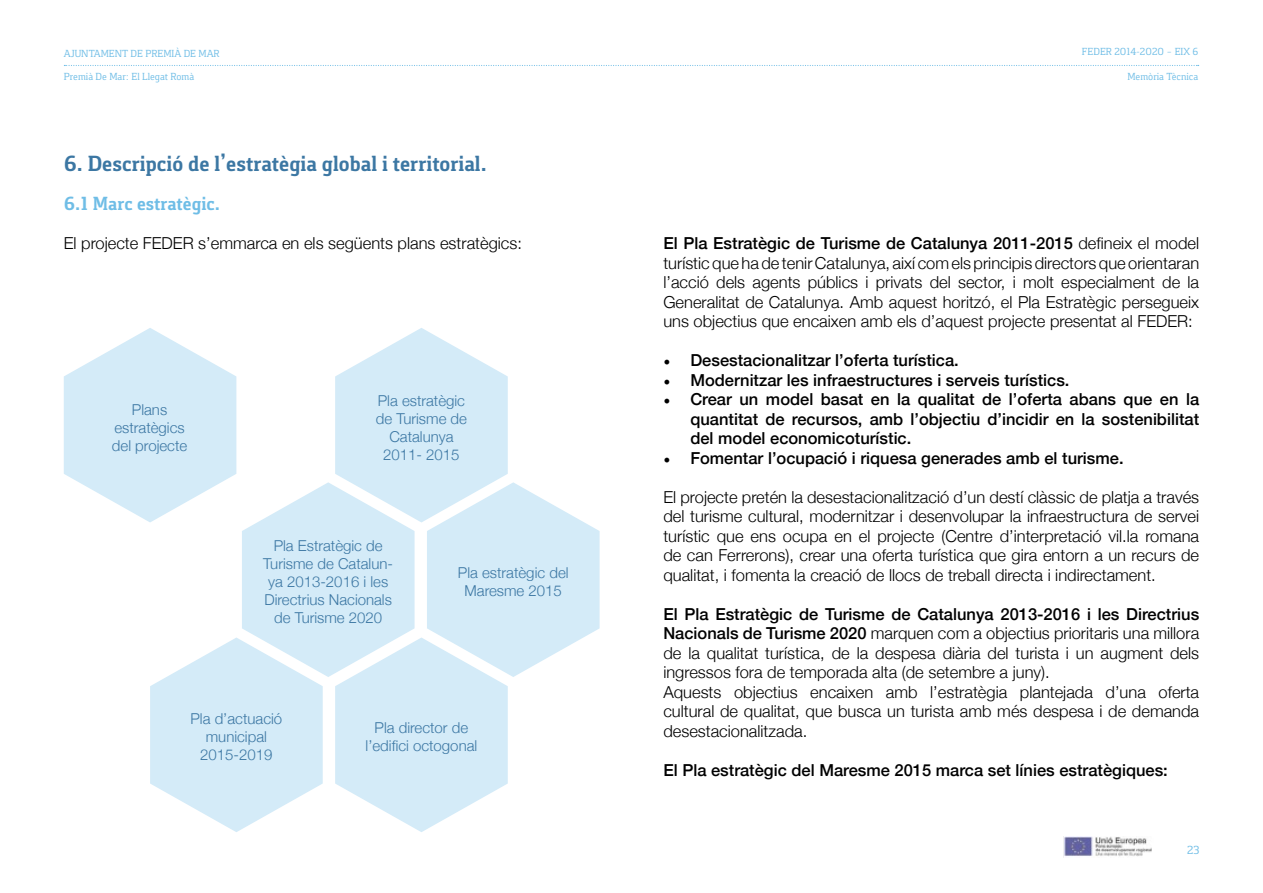
<style>
.page{position:relative;width:1263px;height:893px;background:#fff}
.page>*{position:absolute;margin:0;border:0;box-sizing:border-box;transform-origin:0 0}
.t1{font:700 22.5px "Foral Pro";color:#3c77a3}
.t2{font:700 19.5px "Foral Pro";color:#6fbde6}
.t3{font:300 16.5px/19.5px "Helvetica Neue";color:#000;text-align:justify}
.t4{font:500 16.5px/19.5px "Helvetica Neue";color:#000;text-align:justify}
.t5{font:300 15px/18px "Helvetica Neue";color:#3c77a3;text-align:center}
.t6{font:12px "Foral Pro";color:#6fbde6}
.t7{font:10.5px "Foral Pro";color:#6fbde6}
.s1{font-weight:500}
.s2{font-family:"Minion Pro";font-size:18px}
</style>
<div class="page">
<svg style="left:64px;top:65px;width:1135px;height:1px"></svg>
<img style="left:1064px;top:836px;width:88px;height:20px">
<svg style="left:64px;top:328px;width:536px;height:504px"></svg>
<p class="t7" style="left:64px;top:47px;width:157px">AJUNTAMENT DE PREMIÀ DE MAR</p>
<p class="t7" style="left:1082px;top:46px;width:118px">FEDER 2014-2020 – EIX 6</p>
<p class="t7" style="left:64px;top:70px;width:132px">Premià De Mar: El Llegat Romà</p>
<p class="t7" style="left:1127px;top:70px;width:72px">Memòria Tècnica</p>
<h1 class="t1" style="left:64px;top:150px;width:424px">6. Descripció de l’estratègia global i territorial.</h1>
<p class="t2" style="left:64px;top:192px;width:158px">6.1 Marc estratègic.</p>
<p class="t3" style="left:64px;top:232px;width:460px">El projecte FEDER s’emmarca en els següents plans estratègics:</p>
<p class="t3" style="left:663px;top:232px;width:537px"><span class="s1">El Pla Estratègic de Turisme de Catalunya 2011-2015</span> defineix el model turístic que ha de tenir Catalunya, així com els principis directors que orientaran l’acció dels agents públics i privats del sector, i molt especialment de la Generalitat de Catalunya. Amb aquest horitzó, el Pla Estratègic persegueix uns objectius que encaixen amb els d’aquest projecte presentat al FEDER:</p>
<p class="t4" style="left:663px;top:350px;width:297px"><span class="s2">•</span> Desestacionalitzar l’oferta turística.</p>
<p class="t4" style="left:663px;top:369px;width:408px"><span class="s2">•</span> Modernitzar les infraestructures i serveis turístics.</p>
<p class="t4" style="left:690px;top:389px;width:510px;text-indent:-27px"><span class="s2">•</span> Crear un model basat en la qualitat de l’oferta abans que en la quantitat de recursos, amb l’objectiu d’incidir en la sostenibilitat del model economicoturístic.</p>
<p class="t4" style="left:663px;top:447px;width:462px"><span class="s2">•</span> Fomentar l’ocupació i riquesa generades amb el turisme.</p>
<p class="t3" style="left:663px;top:486px;width:537px">El projecte pretén la desestacionalització d’un destí clàssic de platja a través del turisme cultural, modernitzar i desenvolupar la infraestructura de servei turístic que ens ocupa en el projecte (Centre d’interpretació vil.la romana de can Ferrerons), crear una oferta turística que gira entorn a un recurs de qualitat, i fomenta la creació de llocs de treball directa i indirectament.</p>
<p class="t3" style="left:663px;top:603px;width:537px;text-align:left"><span class="s1">El Pla Estratègic de Turisme de Catalunya 2013-2016 i les Directrius Nacionals de Turisme 2020</span> marquen com a objectius prioritaris una millora de la qualitat turística, de la despesa diària del turista i un augment dels ingressos fora de temporada alta (de setembre a juny).<br>Aquests objectius encaixen amb l’estratègia plantejada d’una oferta cultural de qualitat, que busca un turista amb més despesa i de demanda desestacionalitzada.</p>
<p class="t4" style="left:663px;top:759px;width:506px">El Pla estratègic del Maresme 2015 marca set línies estratègiques:</p>
<p class="t5" style="left:112px;top:399px;width:77px">Plans estratègics del projecte</p>
<p class="t5" style="left:376px;top:390px;width:93px">Pla estratègic de Turisme de<br>Catalunya<br>2011- 2015</p>
<p class="t5" style="left:263px;top:536px;width:131px">Pla Estratègic de<br>Turisme de Catalun&shy;ya 2013-2016 i les<br>Directrius Nacionals de Turisme 2020</p>
<p class="t5" style="left:458px;top:563px;width:112px">Pla estratègic del<br>Maresme 2015</p>
<p class="t5" style="left:190px;top:709px;width:93px">Pla d’actuació municipal<br>2015-2019</p>
<p class="t5" style="left:366px;top:718px;width:113px">Pla director de l’edifici octogonal</p>
<p class="t6" style="left:1187px;top:843px;width:14px">23</p>
</div>
